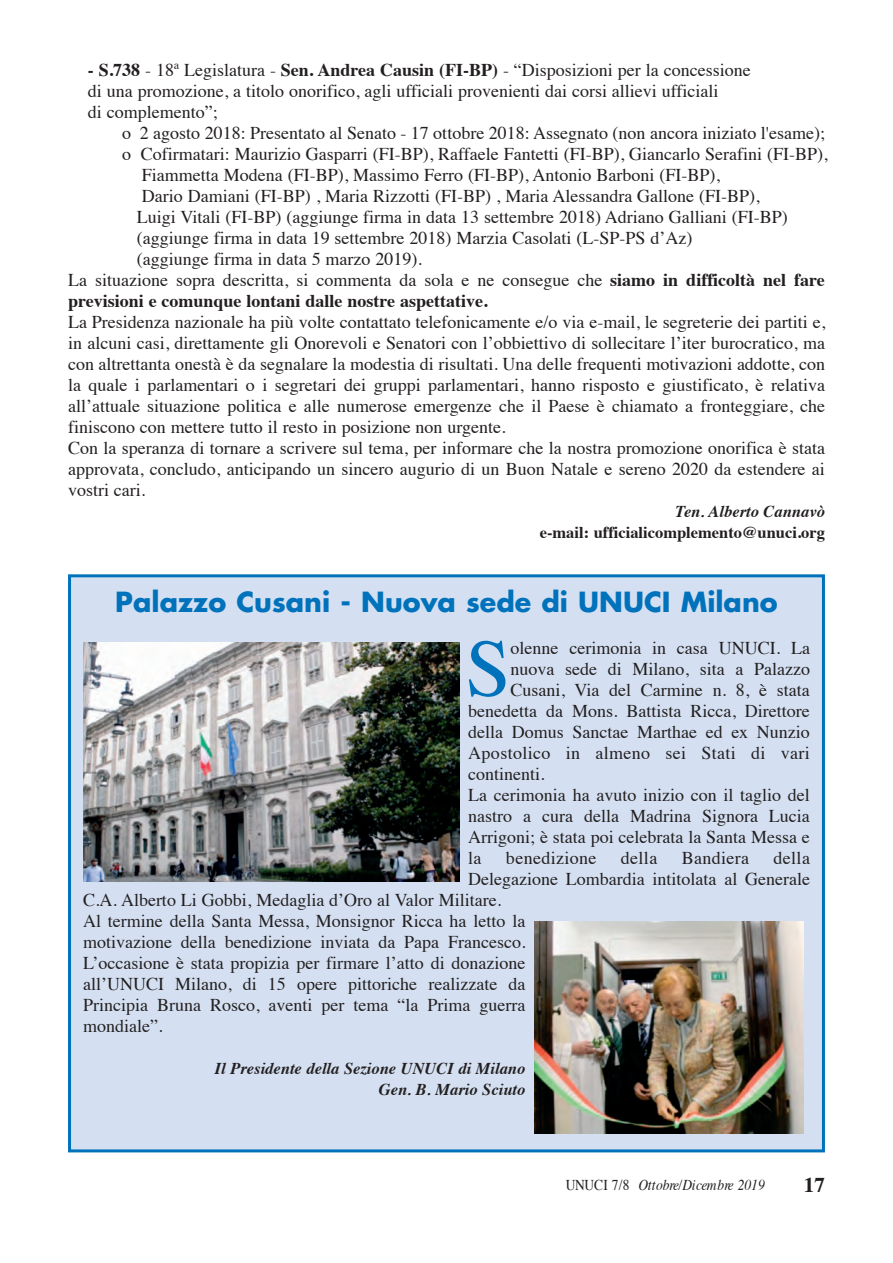
<style>
.page{position:relative;width:893px;height:1263px;background:#fff}
.page>*{position:absolute;margin:0;border:0;box-sizing:border-box;transform-origin:0 0}
.t1{font:81.45px "Times";color:#0072bc}
.t2{font:700 27px "Futura";color:#0072bc}
.t3{font:700 21px "Times";color:#231f20}
.t4{font:18px "Times";color:#231f20}
.t5{font:18px "Times";letter-spacing:.02em;color:#231f20}
.t6{font:700 18px "Times";color:#231f20}
.t7{font:700 16.5px/21px "Times";color:#231f20;text-align:right}
.t8{font:italic 700 16.5px/21px "Times";color:#231f20;text-align:right}
.t9{font:italic 15px "Times";color:#231f20;scale:.9 1}
.s1{font-weight:700}
.s2{font-style:italic}
.s3{font-style:normal}
</style>
<div class="page">
<div style="left:71px;top:577px;width:751px;height:572px;background:#d4e0f1"></div>
<div style="left:68px;top:574px;width:757px;height:578px;border:3px solid #0072bc"></div>
<img style="left:84px;top:642px;width:375px;height:240px">
<img style="left:534px;top:921px;width:269px;height:212px">
<p class="t4" style="left:88px;top:63px;width:664px"><span class="s1">- S.738</span> - 18ª Legislatura - <span class="s1">Sen. Andrea Causin (FI-BP)</span> - “Disposizioni per la concessione</p>
<p class="t4" style="left:88px;top:84px;width:632px">di una promozione, a titolo onorifico, agli ufficiali provenienti dai corsi allievi ufficiali</p>
<p class="t4" style="left:88px;top:105px;width:131px">di complemento”;</p>
<p class="t4" style="left:122px;top:126px;width:705px">o 2 agosto 2018: Presentato al Senato - 17 ottobre 2018: Assegnato (non ancora iniziato l'esame);</p>
<p class="t4" style="left:122px;top:147px;width:707px">o Cofirmatari: Maurizio Gasparri (FI-BP), Raffaele Fantetti (FI-BP), Giancarlo Serafini (FI-BP),</p>
<p class="t4" style="left:142px;top:168px;width:580px">Fiammetta Modena (FI-BP), Massimo Ferro (FI-BP), Antonio Barboni (FI-BP),</p>
<p class="t4" style="left:142px;top:189px;width:619px">Dario Damiani (FI-BP) , Maria Rizzotti (FI-BP) , Maria Alessandra Gallone (FI-BP),</p>
<p class="t4" style="left:137px;top:210px;width:652px">Luigi Vitali (FI-BP) (aggiunge firma in data 13 settembre 2018) Adriano Galliani (FI-BP)</p>
<p class="t4" style="left:137px;top:231px;width:557px">(aggiunge firma in data 19 settembre 2018) Marzia Casolati (L-SP-PS d’Az)</p>
<p class="t4" style="left:137px;top:252px;width:287px">(aggiunge firma in data 5 marzo 2019).</p>
<p class="t4" style="left:68px;top:273px;width:758px">La situazione sopra descritta, si commenta da sola e ne consegue che <span class="s1">siamo in difficoltà nel fare</span></p>
<p class="t6" style="left:68px;top:294px;width:421px">previsioni e comunque lontani dalle nostre aspettative.</p>
<p class="t4" style="left:68px;top:315px;width:759px">La Presidenza nazionale ha più volte contattato telefonicamente e/o via e-mail, le segreterie dei partiti e,</p>
<p class="t4" style="left:68px;top:336px;width:758px">in alcuni casi, direttamente gli Onorevoli e Senatori con l’obbiettivo di sollecitare l’iter burocratico, ma</p>
<p class="t4" style="left:68px;top:357px;width:758px">con altrettanta onestà è da segnalare la modestia di risultati. Una delle frequenti motivazioni addotte, con</p>
<p class="t4" style="left:68px;top:378px;width:758px">la quale i parlamentari o i segretari dei gruppi parlamentari, hanno risposto e giustificato, è relativa</p>
<p class="t4" style="left:68px;top:399px;width:759px">all’attuale situazione politica e alle numerose emergenze che il Paese è chiamato a fronteggiare, che</p>
<p class="t4" style="left:68px;top:420px;width:439px">finiscono con mettere tutto il resto in posizione non urgente.</p>
<p class="t4" style="left:68px;top:441px;width:759px">Con la speranza di tornare a scrivere sul tema, per informare che la nostra promozione onorifica è stata</p>
<p class="t4" style="left:68px;top:462px;width:758px">approvata, concludo, anticipando un sincero augurio di un Buon Natale e sereno 2020 da estendere ai</p>
<p class="t4" style="left:68px;top:483px;width:79px">vostri cari.</p>
<p class="t7" style="left:540px;top:502px;width:287px"><span class="s2">Ten. Alberto Cannavò<br></span>e-mail: ufficialicomplemento@unuci.org</p>
<p class="t2" style="left:115px;top:589px;width:664px">Palazzo Cusani - Nuova sede di UNUCI Milano</p>
<p class="t1" style="left:465px;top:635px;width:47px">S</p>
<p class="t4" style="left:511px;top:640px;width:301px">olenne cerimonia in casa UNUCI. La</p>
<p class="t4" style="left:511px;top:661px;width:301px">nuova sede di Milano, sita a Palazzo</p>
<p class="t4" style="left:511px;top:682px;width:301px">Cusani, Via del Carmine n. 8, è stata</p>
<p class="t4" style="left:468px;top:703px;width:343px">benedetta da Mons. Battista Ricca, Direttore</p>
<p class="t4" style="left:468px;top:724px;width:343px">della Domus Sanctae Marthae ed ex Nunzio</p>
<p class="t5" style="left:468px;top:745px;width:343px">Apostolico in almeno sei Stati di vari</p>
<p class="t4" style="left:468px;top:766px;width:78px">continenti.</p>
<p class="t4" style="left:468px;top:787px;width:343px">La cerimonia ha avuto inizio con il taglio del</p>
<p class="t4" style="left:468px;top:808px;width:343px">nastro a cura della Madrina Signora Lucia</p>
<p class="t4" style="left:468px;top:829px;width:343px">Arrigoni; è stata poi celebrata la Santa Messa e</p>
<p class="t4" style="left:468px;top:850px;width:15px">la</p>
<p class="t5" style="left:506px;top:850px;width:92px">benedizione</p>
<p class="t4" style="left:621px;top:850px;width:38px">della</p>
<p class="t5" style="left:682px;top:850px;width:69px">Bandiera</p>
<p class="t4" style="left:773px;top:850px;width:38px">della</p>
<p class="t4" style="left:468px;top:871px;width:343px">Delegazione Lombardia intitolata al Generale</p>
<p class="t4" style="left:83px;top:892px;width:420px">C.A. Alberto Li Gobbi, Medaglia d’Oro al Valor Militare.</p>
<p class="t4" style="left:83px;top:913px;width:444px">Al termine della Santa Messa, Monsignor Ricca ha letto la</p>
<p class="t4" style="left:83px;top:934px;width:444px">motivazione della benedizione inviata da Papa Francesco.</p>
<p class="t4" style="left:83px;top:955px;width:444px">L’occasione è stata propizia per firmare l’atto di donazione</p>
<p class="t4" style="left:83px;top:976px;width:444px">all’UNUCI Milano, di 15 opere pittoriche realizzate da</p>
<p class="t4" style="left:83px;top:997px;width:444px">Principia Bruna Rosco, aventi per tema “la Prima guerra</p>
<p class="t4" style="left:83px;top:1018px;width:81px">mondiale”.</p>
<p class="t8" style="left:215px;top:1059px;width:312px">Il Presidente della Sezione UNUCI di Milano<br>Gen. B. Mario Sciuto</p>
<p class="t9" style="left:566px;top:1179px;width:223px"><span class="s3">UNUCI 7/8</span> Ottobre/Dicembre 2019</p>
<p class="t3" style="left:804px;top:1176px;width:22px">17</p>
</div>
